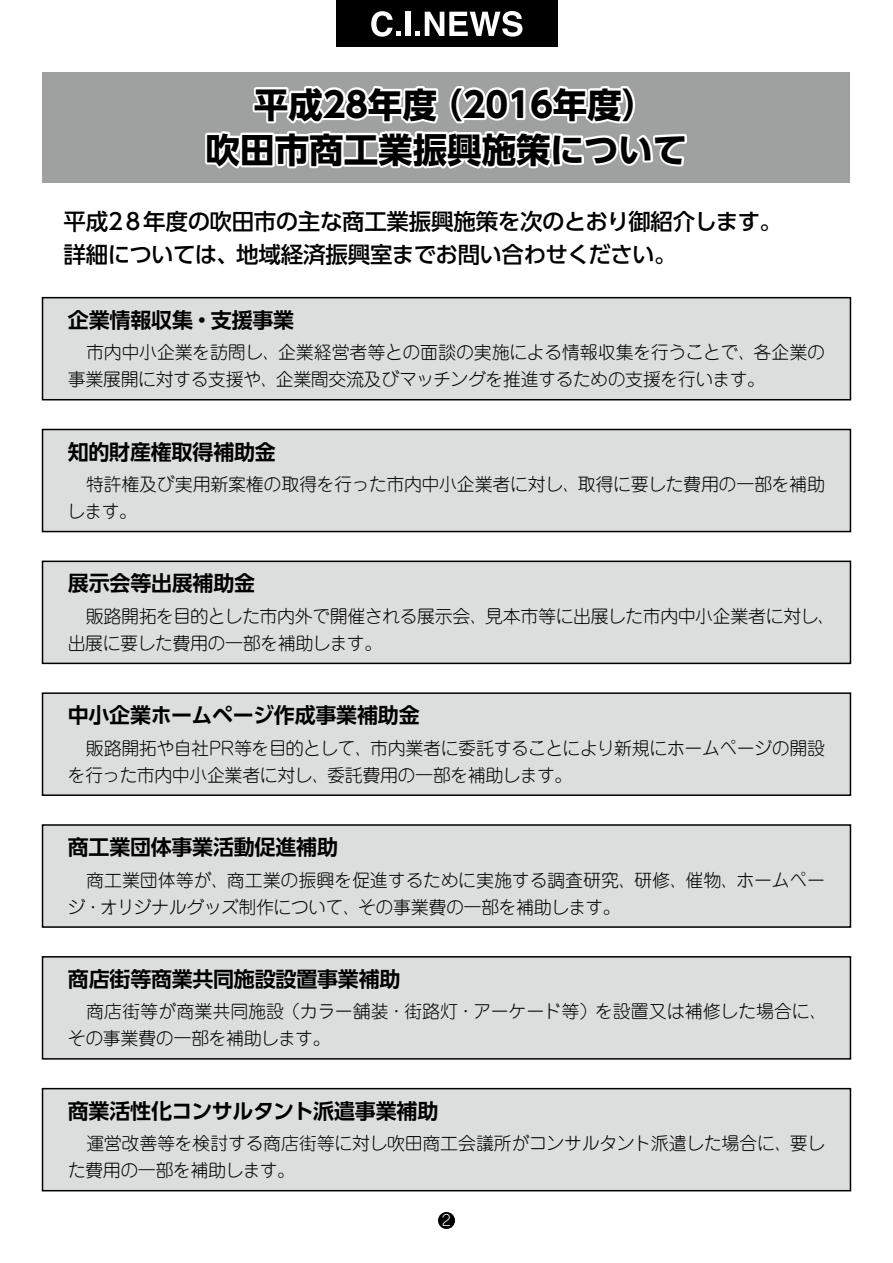
<style>
.page{position:relative;width:893px;height:1263px;background:#fff}
.page>*{position:absolute;margin:0;border:0;box-sizing:border-box;transform-origin:0 0}
.t1{font:700 34.5px/45px "UD Shin Go Pro";color:#000;text-align:center}
.t2{font:500 22.5px/33px "UD Shin Go Pro";letter-spacing:-.02em;color:#000}
.t3{font:700 21px "UD Shin Go Pro De";letter-spacing:-.01em;color:#000}
.t4{font:300 18px/27px "Jun 101 Pro";letter-spacing:-.02em;color:#000}
.t5{font:300 15px "Jun 101 Pro";color:#fff}
</style>
<div class="page">
<div style="left:336px;top:0;width:221px;height:47px;background:#000"></div>
<svg style="left:371px;top:11px;width:30px;height:26px"></svg>
<div style="left:406px;top:12px;width:5px;height:24px;background:#fff"></div>
<svg style="left:415px;top:11px;width:107px;height:26px"></svg>
<div style="left:438px;top:1212px;width:17px;height:17px;background:#000;border-radius:50%"></div>
<div style="left:43px;top:72px;width:807px;height:111px;background:#9fa0a0"></div>
<div style="left:43px;top:298px;width:807px;height:102px;background:#dcdddd"></div>
<div style="left:42px;top:297px;width:809px;height:103px;border:2px solid #000"></div>
<div style="left:43px;top:429px;width:807px;height:102px;background:#dcdddd"></div>
<div style="left:42px;top:429px;width:809px;height:103px;border:2px solid #000"></div>
<div style="left:43px;top:561px;width:807px;height:102px;background:#dcdddd"></div>
<div style="left:42px;top:561px;width:809px;height:103px;border:2px solid #000"></div>
<div style="left:43px;top:693px;width:807px;height:102px;background:#dcdddd"></div>
<div style="left:42px;top:692px;width:809px;height:104px;border:2px solid #000"></div>
<div style="left:43px;top:825px;width:807px;height:102px;background:#dcdddd"></div>
<div style="left:42px;top:824px;width:809px;height:104px;border:2px solid #000"></div>
<div style="left:43px;top:957px;width:807px;height:102px;background:#dcdddd"></div>
<div style="left:42px;top:956px;width:809px;height:103px;border:2px solid #000"></div>
<div style="left:43px;top:1089px;width:807px;height:102px;background:#dcdddd"></div>
<div style="left:42px;top:1088px;width:809px;height:103px;border:2px solid #000"></div>
<svg style="left:205px;top:85px;width:482px;height:84px"></svg>
<h1 class="t1" style="left:206px;top:81px;width:483px">平成2８年度（20１６年度）<br>吹田市商工業振興施策について</h1>
<p class="t2" style="left:64px;top:205px;width:720px">平成2８年度の吹田市の主な商工業振興施策を次のとおり御紹介します。詳細については、地域経済振興室までお問い合わせください。</p>
<p class="t3" style="left:68px;top:303px;width:228px">企業情報収集・支援事業</p>
<p class="t4" style="left:68px;top:337px;width:759px">　市内中小企業を訪問し、企業経営者等との面談の実施による情報収集を行うことで、各企業の事業展開に対する支援や、企業間交流及びマッチングを推進するための支援を行います。</p>
<p class="t3" style="left:68px;top:434px;width:209px">知的財産権取得補助金</p>
<p class="t4" style="left:67px;top:469px;width:759px">　特許権及び実用新案権の取得を行った市内中小企業者に対し、取得に要した費用の一部を補助します。</p>
<p class="t3" style="left:68px;top:566px;width:189px">展示会等出展補助金</p>
<p class="t4" style="left:68px;top:600px;width:770px">　販路開拓を目的とした市内外で開催される展示会、見本市等に出展した市内中小企業者に対し、出展に要した費用の一部を補助します。</p>
<p class="t3" style="left:68px;top:698px;width:353px">中小企業ホームページ作成事業補助金</p>
<p class="t4" style="left:68px;top:732px;width:759px">　販路開拓や自社PR等を目的として、市内業者に委託することにより新規にホームページの開設を行った市内中小企業者に対し、委託費用の一部を補助します。</p>
<p class="t3" style="left:68px;top:830px;width:272px">商工業団体事業活動促進補助</p>
<p class="t4" style="left:68px;top:864px;width:759px">　商工業団体等が、商工業の振興を促進するために実施する調査研究、研修、催物、ホームページ・オリジナルグッズ制作について、その事業費の一部を補助します。</p>
<p class="t3" style="left:68px;top:962px;width:334px">商店街等商業共同施設設置事業補助</p>
<p class="t4" style="left:68px;top:996px;width:761px">　商店街等が商業共同施設（カラー舗装・街路灯・アーケード等）を設置又は補修した場合に、その事業費の一部を補助します。</p>
<p class="t3" style="left:68px;top:1093px;width:372px">商業活性化コンサルタント派遣事業補助</p>
<p class="t4" style="left:68px;top:1128px;width:759px">　運営改善等を検討する商店街等に対し吹田商工会議所がコンサルタント派遣した場合に、要した費用の一部を補助します。</p>
<p class="t5" style="left:442px;top:1209px;width:11px">2</p>
</div>
